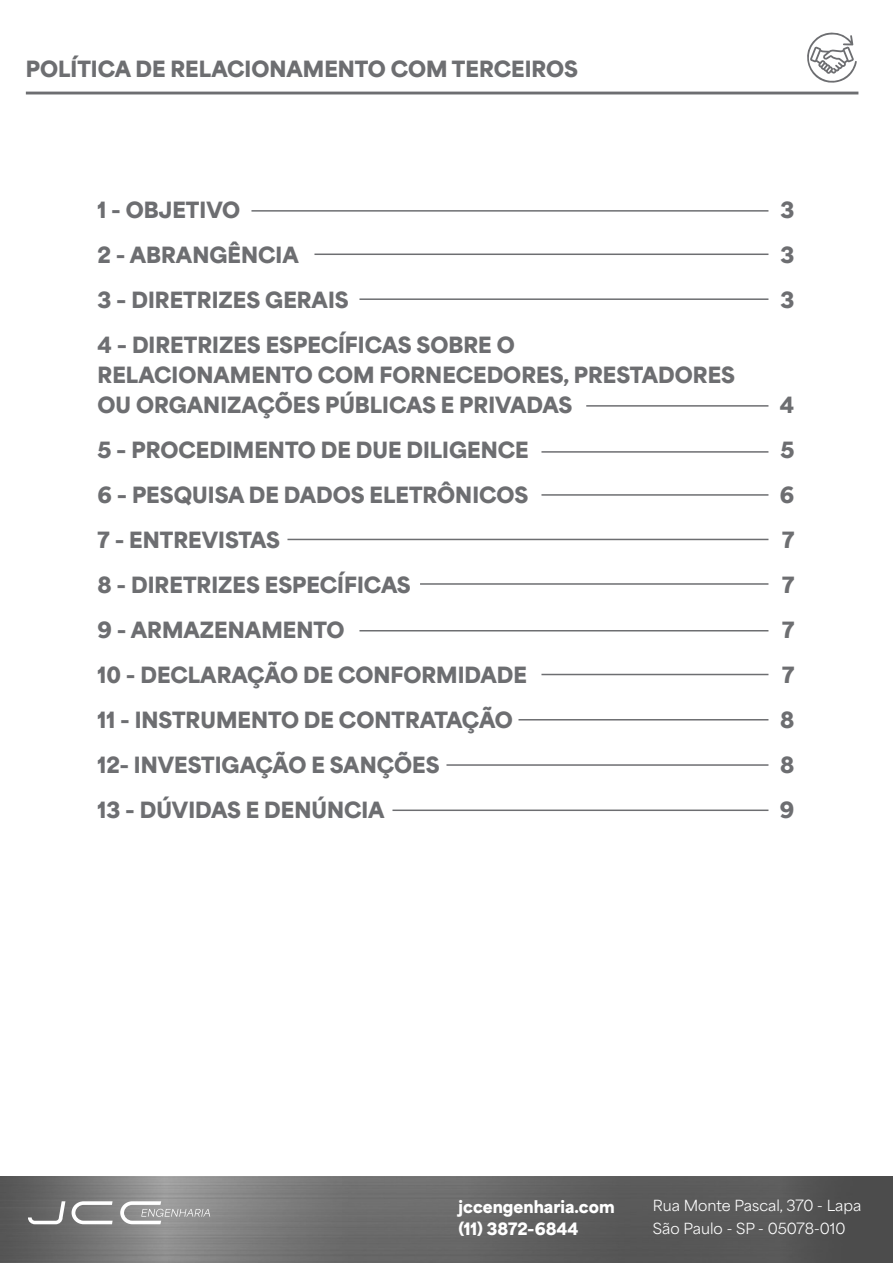
<style>
.page{position:relative;width:893px;height:1263px;background:#fff}
.page>*{position:absolute;margin:0;border:0;box-sizing:border-box;transform-origin:0 0}
.t1{font:900 21px/45px "Area Normal";color:#6d6e71}
.t2{font:900 16.05px/22.4px "Area Normal";color:#fff}
.t3{font:14.4px/22.4px "Area Normal";color:#fff}
</style>
<div class="page">
<hr style="left:26px;top:92px;width:832px;height:2px;background:#6d6e71">
<img style="left:0;top:1176px;width:893px;height:86px">
<svg style="left:28px;top:1201px;width:37px;height:23px"></svg>
<svg style="left:72px;top:1201px;width:41px;height:23px"></svg>
<svg style="left:120px;top:1201px;width:90px;height:23px;background:#aaa"></svg>
<svg style="left:807px;top:32px;width:50px;height:51px"></svg>
<hr style="left:251px;top:210px;width:517px;height:2px;background:#6d6e71">
<hr style="left:314px;top:254px;width:454px;height:1px;background:#6d6e71">
<hr style="left:359px;top:298px;width:409px;height:2px;background:#6d6e71">
<hr style="left:586px;top:405px;width:182px;height:2px;background:#6d6e71">
<hr style="left:541px;top:451px;width:227px;height:2px;background:#6d6e71">
<hr style="left:541px;top:494px;width:227px;height:2px;background:#6d6e71">
<hr style="left:287px;top:539px;width:481px;height:1px;background:#6d6e71">
<hr style="left:420px;top:583px;width:348px;height:2px;background:#6d6e71">
<hr style="left:359px;top:630px;width:409px;height:1px;background:#6d6e71">
<hr style="left:541px;top:674px;width:227px;height:1px;background:#6d6e71">
<hr style="left:518px;top:719px;width:250px;height:1px;background:#6d6e71">
<hr style="left:446px;top:764px;width:322px;height:2px;background:#6d6e71">
<hr style="left:392px;top:809px;width:376px;height:2px;background:#6d6e71">
<p class="t1" style="left:26px;top:44px;width:554px">POLÍTICA DE RELACIONAMENTO COM TERCEIROS</p>
<p class="t1" style="left:98px;top:186px;width:419px">1 - OBJETIVO<br>2 - ABRANGÊNCIA<br>3 – DIRETRIZES GERAIS<br>4 – DIRETRIZES ESPECÍFICAS SOBRE O</p>
<p class="t1" style="left:98px;top:358px;width:639px;line-height:30px">RELACIONAMENTO COM FORNECEDORES, PRESTADORES<br>OU ORGANIZAÇÕES PÚBLICAS E PRIVADAS</p>
<p class="t1" style="left:98px;top:426px;width:433px">5 – PROCEDIMENTO DE DUE DILIGENCE<br>6 – PESQUISA DE DADOS ELETRÔNICOS<br>7 - ENTREVISTAS<br>8 - DIRETRIZES ESPECÍFICAS<br>9 - ARMAZENAMENTO<br>10 - DECLARAÇÃO DE CONFORMIDADE<br>11 - INSTRUMENTO DE CONTRATAÇÃO<br>12- INVESTIGAÇÃO E SANÇÕES<br>13 - DÚVIDAS E DENÚNCIA</p>
<p class="t1" style="left:780px;top:186px;width:15px;text-align:justify">3<br>3<br>3</p>
<p class="t1" style="left:780px;top:381px;width:16px;text-align:justify">4<br>5<br>6<br>7<br>7<br>7<br>7<br>8<br>8<br>9</p>
<p class="t2" style="left:459px;top:1194px;width:158px">jccengenharia.com (11) 3872-6844</p>
<p class="t3" style="left:653px;top:1193px;width:210px">Rua Monte Pascal, 370 - Lapa<br>São Paulo - SP - 05078-010</p>
</div>
